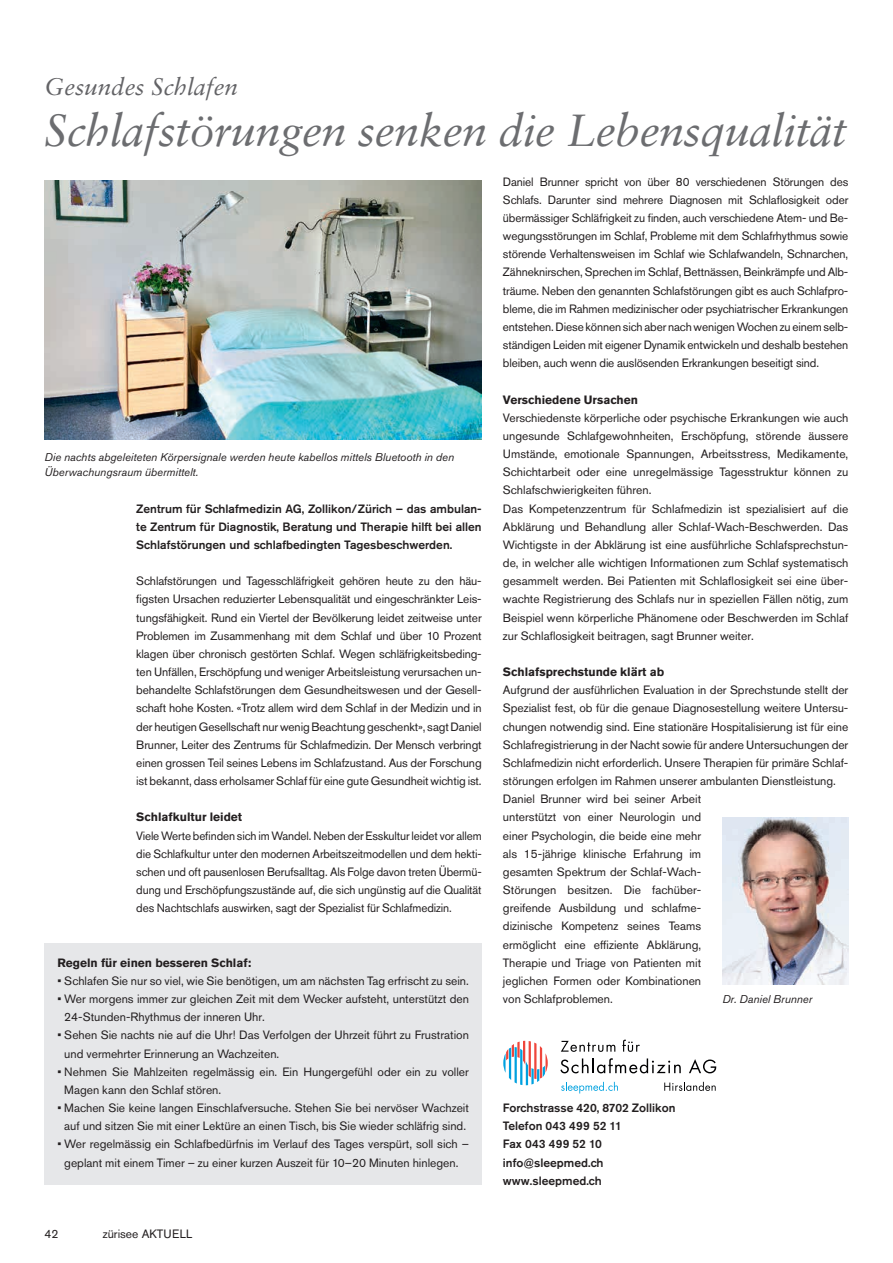
<style>
.page{position:relative;width:893px;height:1263px;background:#fff}
.page>*{position:absolute;margin:0;border:0;box-sizing:border-box;transform-origin:0 0}
.t1{font:italic 45px "Sabon LT Std";letter-spacing:-.01em;color:#6c6d70}
.t2{font:italic 24px "Sabon LT Std";color:#636366}
.t3{font:12px/18.1px "Akzidenz Grotesk Pro";color:#231f20}
.t4{font:500 12px/18.1px "Akzidenz Grotesk Pro";color:#231f20;text-align:justify}
.t5{font:700 12px "Akzidenz Grotesk Pro";color:#231f20}
.t6{font:italic 11.25px/15px "Akzidenz Grotesk Pro";color:#231f20}
</style>
<div class="page">
<svg style="left:503px;top:1041px;width:45px;height:44px"></svg>
<svg style="left:560px;top:1058px;width:121px;height:15px"></svg>
<svg style="left:689px;top:1059px;width:27px;height:14px"></svg>
<svg style="left:561px;top:1041px;width:54px;height:11px"></svg>
<svg style="left:622px;top:1040px;width:18px;height:12px"></svg>
<svg style="left:664px;top:1082px;width:52px;height:9px"></svg>
<svg style="left:561px;top:1082px;width:57px;height:11px"></svg>
<div style="left:45px;top:944px;width:437px;height:241px;background:#e6e7e9"></div>
<img style="left:45px;top:181px;width:437px;height:259px">
<img style="left:722px;top:817px;width:126px;height:168px">
<h2 class="t2" style="left:45px;top:73px;width:195px">Gesundes Schlafen</h2>
<h1 class="t1" style="left:45px;top:104px;width:804px">Schlafstörungen senken die Lebensqualität</h1>
<p class="t6" style="left:45px;top:450px;width:411px">Die nachts abgeleiteten Körpersignale werden heute kabellos mittels Bluetooth in den<br>Überwachungsraum übermittelt.</p>
<p class="t4" style="left:136px;top:499px;width:347px">Zentrum für Schlafmedizin AG, Zollikon/Zürich – das ambulan&shy;te Zentrum für Diagnostik, Beratung und Therapie hilft bei allen Schlafstörungen und schlafbedingten Tagesbeschwerden.</p>
<p class="t3" style="left:136px;top:572px;width:347px;text-align:justify">Schlafstörungen und Tagesschläfrigkeit gehören heute zu den häu&shy;figsten Ursachen reduzierter Lebensqualität und eingeschränkter Leis&shy;tungsfähigkeit. Rund ein Viertel der Bevölkerung leidet zeitweise unter Problemen im Zusammenhang mit dem Schlaf und über 10 Prozent klagen über chronisch gestörten Schlaf. Wegen schläfrigkeitsbeding&shy;ten Unfällen, Erschöpfung und weniger Arbeitsleistung verursachen un&shy;behandelte Schlafstörungen dem Gesundheitswesen und der Gesell&shy;schaft hohe Kosten. «Trotz allem wird dem Schlaf in der Medizin und in der heutigen Gesellschaft nur wenig Beachtung geschenkt», sagt Daniel Brunner, Leiter des Zentrums für Schlafmedizin. Der Mensch verbringt einen grossen Teil seines Lebens im Schlafzustand. Aus der Forschung ist bekannt, dass erholsamer Schlaf für eine gute Gesundheit wichtig ist.</p>
<p class="t5" style="left:136px;top:809px;width:107px">Schlafkultur leidet</p>
<p class="t3" style="left:136px;top:826px;width:347px;text-align:justify">Viele Werte befinden sich im Wandel. Neben der Esskultur leidet vor allem die Schlafkultur unter den modernen Arbeitszeitmodellen und dem hekti&shy;schen und oft pausenlosen Berufsalltag. Als Folge davon treten Übermü&shy;dung und Erschöpfungszustände auf, die sich ungünstig auf die Qualität des Nachtschlafs auswirken, sagt der Spezialist für Schlafmedizin.</p>
<p class="t5" style="left:57px;top:955px;width:195px">Regeln für einen besseren Schlaf:</p>
<p class="t3" style="left:57px;top:971px;width:413px">• Schlafen Sie nur so viel, wie Sie benötigen, um am nächsten Tag erfrischt zu sein.</p>
<p class="t3" style="left:64px;top:990px;width:406px;text-indent:-7px">• Wer morgens immer zur gleichen Zeit mit dem Wecker aufsteht, unterstützt den<br>24-Stunden-Rhythmus der inneren Uhr.</p>
<p class="t3" style="left:64px;top:1026px;width:406px;text-indent:-7px">• Sehen Sie nachts nie auf die Uhr! Das Verfolgen der Uhrzeit führt zu Frustration und vermehrter Erinnerung an Wachzeiten.</p>
<p class="t3" style="left:64px;top:1062px;width:406px;text-indent:-7px">• Nehmen Sie Mahlzeiten regelmässig ein. Ein Hungergefühl oder ein zu voller<br>Magen kann den Schlaf stören.</p>
<p class="t3" style="left:57px;top:1099px;width:413px;text-align:center">• Machen Sie keine langen Einschlafversuche. Stehen Sie bei nervöser Wachzeit auf und sitzen Sie mit einer Lektüre an einen Tisch, bis Sie wieder schläfrig sind.</p>
<p class="t3" style="left:57px;top:1135px;width:413px;text-align:center">• Wer regelmässig ein Schlafbedürfnis im Verlauf des Tages verspürt, soll sich – geplant mit einem Timer – zu einer kurzen Auszeit für 10–20 Minuten hinlegen.</p>
<p class="t3" style="left:45px;top:1225px;width:15px">42</p>
<p class="t3" style="left:103px;top:1225px;width:91px">zürisee AKTUELL</p>
<p class="t3" style="left:503px;top:172px;width:347px;text-align:justify">Daniel Brunner spricht von über 80 verschiedenen Störungen des Schlafs. Darunter sind mehrere Diagnosen mit Schlaflosigkeit oder übermässiger Schläfrigkeit zu finden, auch verschiedene Atem- und Be&shy;wegungsstörungen im Schlaf, Probleme mit dem Schlafrhythmus sowie störende Verhaltensweisen im Schlaf wie Schlafwandeln, Schnarchen, Zähneknirschen, Sprechen im Schlaf, Bettnässen, Beinkrämpfe und Alb&shy;träume. Neben den genannten Schlafstörungen gibt es auch Schlafpro&shy;bleme, die im Rahmen medizinischer oder psychiatrischer Erkrankungen entstehen. Diese können sich aber nach wenigen Wochen zu einem selb&shy;ständigen Leiden mit eigener Dynamik entwickeln und deshalb bestehen bleiben, auch wenn die auslösenden Erkrankungen beseitigt sind.</p>
<p class="t5" style="left:503px;top:392px;width:137px">Verschiedene Ursachen</p>
<p class="t3" style="left:503px;top:408px;width:347px">Verschiedenste körperliche oder psychische Erkrankungen wie auch ungesunde Schlafgewohnheiten, Erschöpfung, störende äussere Umstände, emotionale Spannungen, Arbeitsstress, Medikamente, Schichtarbeit oder eine unregelmässige Tagesstruktur können zu Schlafschwierigkeiten führen.<br>Das Kompetenzzentrum für Schlafmedizin ist spezialisiert auf die Abklärung und Behandlung aller Schlaf-Wach-Beschwerden. Das Wichtigste in der Abklärung ist eine ausführliche Schlafsprechstun&shy;de, in welcher alle wichtigen Informationen zum Schlaf systematisch gesammelt werden. Bei Patienten mit Schlaflosigkeit sei eine über&shy;wachte Registrierung des Schlafs nur in speziellen Fällen nötig, zum Beispiel wenn körperliche Phänomene oder Beschwerden im Schlaf zur Schlaflosigkeit beitragen, sagt Brunner weiter.</p>
<p class="t5" style="left:503px;top:664px;width:163px">Schlafsprechstunde klärt ab</p>
<p class="t3" style="left:503px;top:681px;width:347px">Aufgrund der ausführlichen Evaluation in der Sprechstunde stellt der Spezialist fest, ob für die genaue Diagnosestellung weitere Untersu&shy;chungen notwendig sind. Eine stationäre Hospitalisierung ist für eine Schlafregistrierung in der Nacht sowie für andere Untersuchungen der Schlafmedizin nicht erforderlich. Unsere Therapien für primäre Schlaf&shy;störungen erfolgen im Rahmen unserer ambulanten Dienstleistung.<br>Daniel Brunner wird bei seiner Arbeit<br>unterstützt von einer Neurologin und<br>einer Psychologin, die beide eine mehr<br>als 15-jährige klinische Erfahrung im<br>gesamten Spektrum der Schlaf-Wach-<br>Störungen besitzen. Die fachüber-<br>greifende Ausbildung und schlafme-<br>dizinische Kompetenz seines Teams<br>ermöglicht eine effiziente Abklärung,<br>Therapie und Triage von Patienten mit<br>jeglichen Formen oder Kombinationen<br>von Schlafproblemen.</p>
<p class="t6" style="left:722px;top:991px;width:91px">Dr. Daniel Brunner</p>
<p class="t4" style="left:503px;top:1098px;width:174px;text-align:left">Forchstrasse 420, 8702 Zollikon<br>Telefon 043 499 52 11<br>Fax 043 499 52 10 info@sleepmed.ch www.sleepmed.ch</p>
</div>
